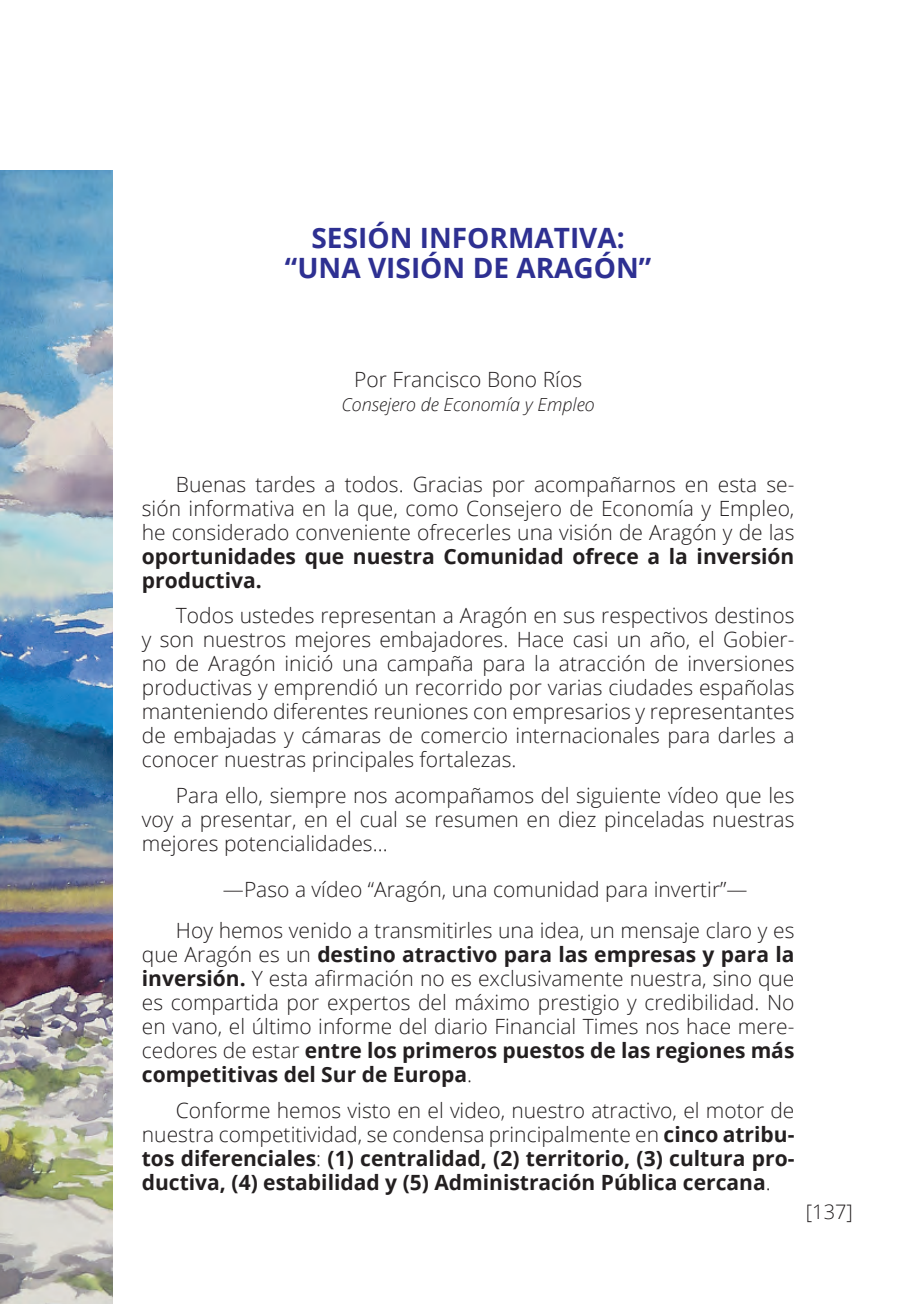
<style>
.page{position:relative;width:908px;height:1304px;background:#fff}
.page>*{position:absolute;margin:0;border:0;box-sizing:border-box;transform-origin:0 0}
.t1{font:700 28px "Open Sans";color:#2e3092}
.t2{font:300 21px/24px "Open Sans";color:#231f20;text-align:justify}
.t3{font:700 21px/24px "Open Sans";color:#231f20}
.t4{font:300 20px "Open Sans";color:#231f20}
.t5{font:italic 300 18px "Open Sans";color:#231f20}
.s1{font-weight:700}
.s2{font-weight:300}
</style>
<div class="page">
<img style="left:0;top:170px;width:113px;height:1134px">
<h1 class="t1" style="left:311px;top:218px;width:49px">SESIÓN</h1>
<h1 class="t1" style="left:419px;top:218px;width:206px">IN FORMATIVA:</h1>
<h1 class="t1" style="left:285px;top:248px;width:100px">“UNA VISIÓN</h1>
<h1 class="t1" style="left:472px;top:248px;width:180px">DE ARAGÓN”</h1>
<p class="t2" style="left:354px;top:367px;width:229px">Por Francisco Bono Ríos</p>
<p class="t5" style="left:341px;top:392px;width:254px">Consejero de Economía y Empleo</p>
<p class="t2" style="left:142px;top:472px;width:653px;text-indent:34px">Buenas tardes a todos. Gracias por acompañarnos en esta se&shy;sión informativa en la que, como Consejero de Economía y Empleo, he considerado conveniente ofrecerles una visión de Aragón y de las</p>
<p class="t3" style="left:142px;top:544px;width:653px">oportunidades que nuestra Comunidad ofrece a la inversión productiva.</p>
<p class="t2" style="left:142px;top:603px;width:654px;text-indent:34px">Todos ustedes representan a Aragón en sus respectivos destinos y son nuestros mejores embajadores. Hace casi un año, el Gobier&shy;no de Aragón inició una campaña para la atracción de inversiones productivas y emprendió un recorrido por varias ciudades españolas manteniendo diferentes reuniones con empresarios y representantes de embajadas y cámaras de comercio internacionales para darles a conocer nuestras principales fortalezas.</p>
<p class="t2" style="left:142px;top:782px;width:653px;text-indent:34px">Para ello, siempre nos acompañamos del siguiente vídeo que les voy a presentar, en el cual se resumen en diez pinceladas nuestras mejores potencialidades...</p>
<p class="t2" style="left:176px;top:869px;width:619px;line-height:41px;text-align:center">—Paso a vídeo “Aragón, una comunidad para invertir”—<br>Hoy hemos venido a transmitirles una idea, un mensaje claro y es</p>
<p class="t2" style="left:142px;top:942px;width:654px">que Aragón es un <span class="s1">destino atractivo para las empresas y para la inversión.</span> Y esta afirmación no es exclusivamente nuestra, sino que es compartida por expertos del máximo prestigio y credibilidad. No en vano, el último informe del diario Financial Times nos hace mere&shy;cedores de estar <span class="s1">entre los primeros puestos de las regiones más competitivas del Sur de Europa</span>.</p>
<p class="t3" style="left:142px;top:1098px;width:653px;text-align:justify;text-indent:34px"><span class="s2">Conforme hemos visto en el video, nuestro atractivo, el motor de nuestra competitividad, se condensa principalmente en</span> cinco atribu&shy;tos diferenciales<span class="s2">:</span> (1) centralidad, (2) territorio, (3) cultura pro&shy;ductiva, (4) estabilidad y (5) Administración Pública cercana<span class="s2">.</span></p>
<p class="t4" style="left:805px;top:1198px;width:49px">[137]</p>
</div>
